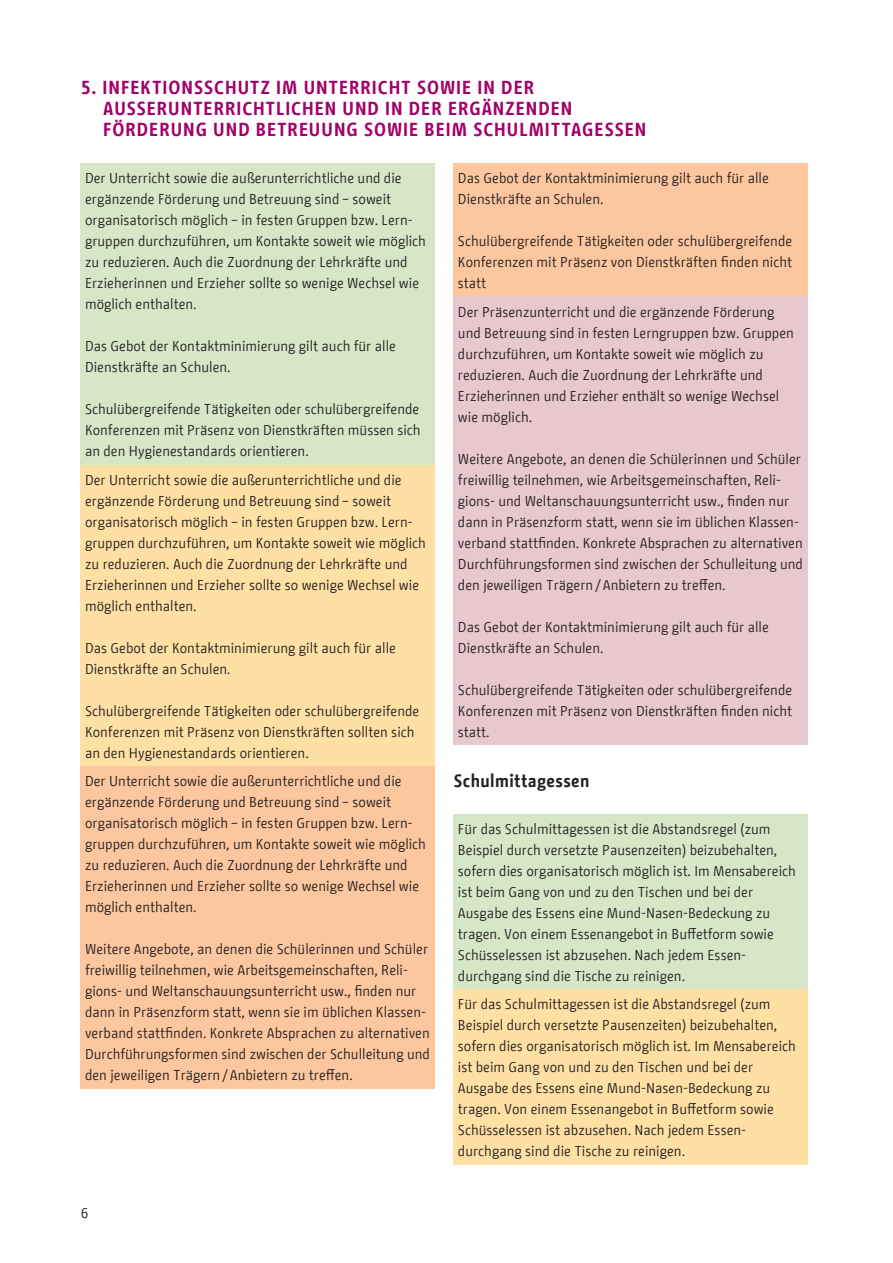
<style>
.page{position:relative;width:893px;height:1263px;background:#fff}
.page>*{position:absolute;margin:0;border:0;box-sizing:border-box;transform-origin:0 0}
.t1{font:700 18.75px/21px "BMF Change";letter-spacing:.05em;color:#a20169}
.t2{font:700 17.7px "BMF Change";letter-spacing:.025em;color:#231f20}
.t3{font:14.25px/21px "BMF Change";color:#231f20}
</style>
<div class="page">
<div style="left:81px;top:163px;width:354px;height:302px;background:#d6e7c8"></div>
<div style="left:81px;top:465px;width:354px;height:301px;background:#ffe0a4"></div>
<div style="left:81px;top:766px;width:354px;height:322px;background:#fcc79f"></div>
<div style="left:454px;top:163px;width:354px;height:134px;background:#fcc79f"></div>
<div style="left:454px;top:297px;width:354px;height:448px;background:#e8c8cf"></div>
<div style="left:454px;top:814px;width:354px;height:175px;background:#d6e7c8"></div>
<div style="left:454px;top:989px;width:354px;height:176px;background:#ffe0a4"></div>
<h1 class="t1" style="left:103px;top:77px;width:545px;text-indent:-22px">5. INFEKTIONSSCHUTZ IM UNTERRICHT SOWIE IN DER<br>AUSSERUNTERRICHTLICHEN UND IN DER ERGÄNZENDEN<br>FÖRDERUNG UND BETREUUNG SOWIE BEIM SCHULMITTAGESSEN</h1>
<p class="t3" style="left:85px;top:168px;width:342px">Der Unterricht sowie die außerunterrichtliche und die ergänzende Förderung und Betreuung sind – soweit organisatorisch möglich – in festen Gruppen bzw. Lern&shy;gruppen durchzuführen, um Kontakte soweit wie möglich zu reduzieren. Auch die Zuordnung der Lehrkräfte und Erzieherinnen und Erzieher sollte so wenige Wechsel wie möglich enthalten.</p>
<p class="t3" style="left:85px;top:336px;width:312px">Das Gebot der Kontaktminimierung gilt auch für alle<br>Dienstkräfte an Schulen.</p>
<p class="t3" style="left:85px;top:399px;width:337px;text-align:justify">Schulübergreifende Tätigkeiten oder schulübergreifende Konferenzen mit Präsenz von Dienstkräften müssen sich an den Hygienestandards orientieren.</p>
<p class="t3" style="left:85px;top:469px;width:342px">Der Unterricht sowie die außerunterrichtliche und die ergänzende Förderung und Betreuung sind – soweit organisatorisch möglich – in festen Gruppen bzw. Lern&shy;gruppen durchzuführen, um Kontakte soweit wie möglich zu reduzieren. Auch die Zuordnung der Lehrkräfte und Erzieherinnen und Erzieher sollte so wenige Wechsel wie möglich enthalten.</p>
<p class="t3" style="left:85px;top:637px;width:312px">Das Gebot der Kontaktminimierung gilt auch für alle<br>Dienstkräfte an Schulen.</p>
<p class="t3" style="left:85px;top:700px;width:336px">Schulübergreifende Tätigkeiten oder schulübergreifende<br>Konferenzen mit Präsenz von Dienstkräften sollten sich an den Hygienestandards orientieren.</p>
<p class="t3" style="left:85px;top:771px;width:342px">Der Unterricht sowie die außerunterrichtliche und die ergänzende Förderung und Betreuung sind – soweit organisatorisch möglich – in festen Gruppen bzw. Lern&shy;gruppen durchzuführen, um Kontakte soweit wie möglich zu reduzieren. Auch die Zuordnung der Lehrkräfte und Erzieherinnen und Erzieher sollte so wenige Wechsel wie möglich enthalten.</p>
<p class="t3" style="left:85px;top:939px;width:346px">Weitere Angebote, an denen die Schülerinnen und Schüler freiwillig teilnehmen, wie Arbeitsgemeinschaften, Reli&shy;gions- und Weltanschauungsunterricht usw., finden nur dann in Präsenzform statt, wenn sie im üblichen Klassen&shy;verband stattfinden. Konkrete Absprachen zu alternativen Durchführungsformen sind zwischen der Schulleitung und den jeweiligen Trägern/Anbietern zu treffen.</p>
<p class="t3" style="left:81px;top:1202px;width:9px">6</p>
<p class="t3" style="left:458px;top:168px;width:312px">Das Gebot der Kontaktminimierung gilt auch für alle<br>Dienstkräfte an Schulen.</p>
<p class="t3" style="left:458px;top:231px;width:336px;text-align:justify">Schulübergreifende Tätigkeiten oder schulübergreifende Konferenzen mit Präsenz von Dienstkräften finden nicht statt</p>
<p class="t3" style="left:458px;top:301px;width:337px">Der Präsenzunterricht und die ergänzende Förderung und Betreuung sind in festen Lerngruppen bzw. Gruppen durchzuführen, um Kontakte soweit wie möglich zu reduzieren. Auch die Zuordnung der Lehrkräfte und Erzieherinnen und Erzieher enthält so wenige Wechsel wie möglich.</p>
<p class="t3" style="left:458px;top:448px;width:346px">Weitere Angebote, an denen die Schülerinnen und Schüler freiwillig teilnehmen, wie Arbeitsgemeinschaften, Reli&shy;gions- und Weltanschauungsunterricht usw., finden nur dann in Präsenzform statt, wenn sie im üblichen Klassen&shy;verband stattfinden. Konkrete Absprachen zu alternativen Durchführungsformen sind zwischen der Schulleitung und den jeweiligen Trägern/Anbietern zu treffen.</p>
<p class="t3" style="left:458px;top:616px;width:312px">Das Gebot der Kontaktminimierung gilt auch für alle<br>Dienstkräfte an Schulen.</p>
<p class="t3" style="left:458px;top:679px;width:336px;text-align:justify">Schulübergreifende Tätigkeiten oder schulübergreifende Konferenzen mit Präsenz von Dienstkräften finden nicht statt.</p>
<p class="t2" style="left:454px;top:768px;width:137px">Schulmittagessen</p>
<p class="t3" style="left:458px;top:818px;width:340px">Für das Schulmittagessen ist die Abstandsregel (zum Beispiel durch versetzte Pausenzeiten) beizubehalten, sofern dies organisatorisch möglich ist. Im Mensabereich ist beim Gang von und zu den Tischen und bei der Ausgabe des Essens eine Mund-Nasen-Bedeckung zu tragen. Von einem Essenangebot in Buffetform sowie Schüsselessen ist abzusehen. Nach jedem Essen&shy;durchgang sind die Tische zu reinigen.</p>
<p class="t3" style="left:458px;top:994px;width:340px">Für das Schulmittagessen ist die Abstandsregel (zum Beispiel durch versetzte Pausenzeiten) beizubehalten, sofern dies organisatorisch möglich ist. Im Mensabereich ist beim Gang von und zu den Tischen und bei der Ausgabe des Essens eine Mund-Nasen-Bedeckung zu tragen. Von einem Essenangebot in Buffetform sowie Schüsselessen ist abzusehen. Nach jedem Essen&shy;durchgang sind die Tische zu reinigen.</p>
</div>
